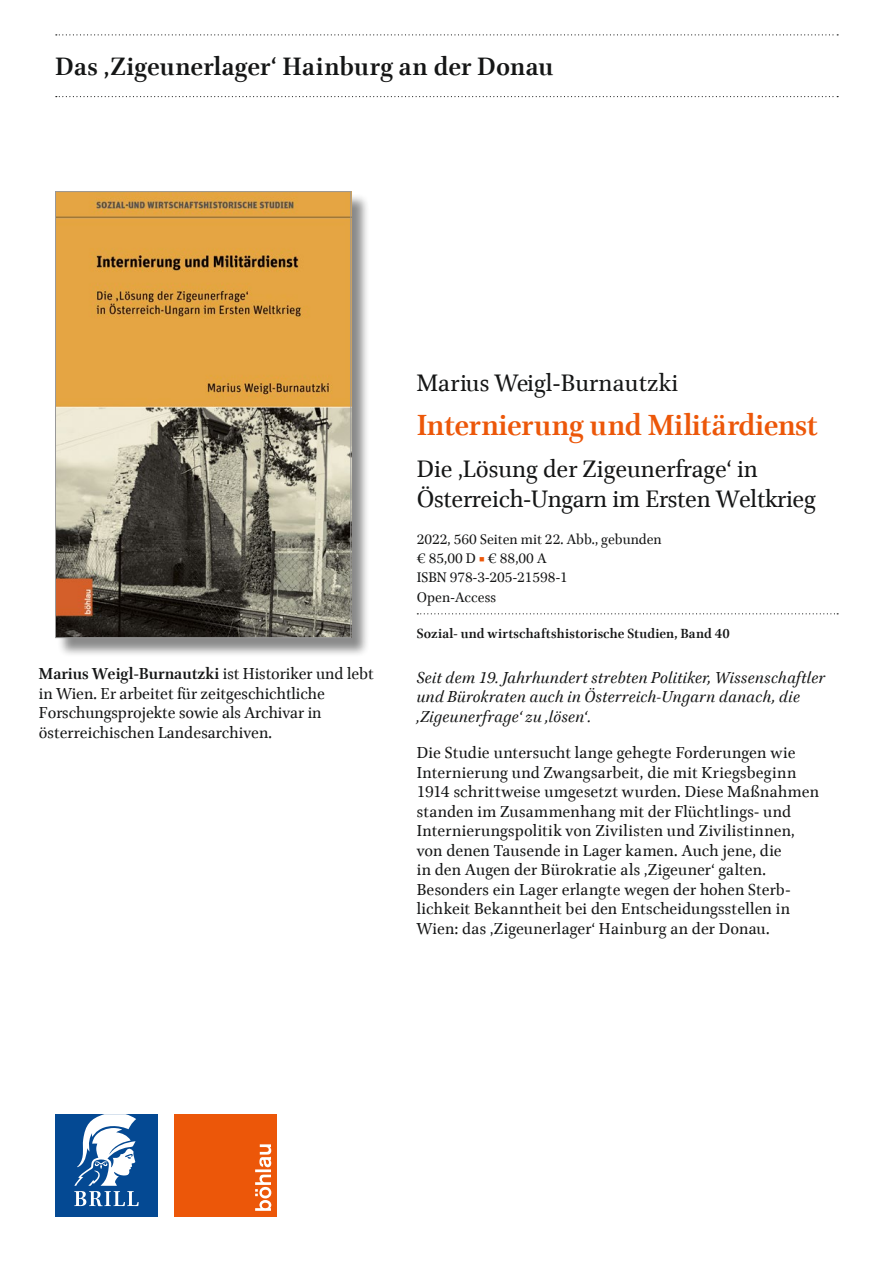
<style>
.page{position:relative;width:893px;height:1263px;background:#fff}
.page>*{position:absolute;margin:0;border:0;box-sizing:border-box;transform-origin:0 0}
.t1{font:700 33px "Brill";letter-spacing:-.015em;color:#ec5709}
.t2{font:700 28.5px "Brill";letter-spacing:.005em;color:#151616}
.t3{font:27px/30px "Brill";color:#151616}
.t4{font:18px/19.5px "Brill";letter-spacing:.005em;color:#151616}
.t5{font:italic 18px/19.5px "Brill";letter-spacing:.01em;color:#151616}
.t6{font:15.75px/19.2px "Brill";color:#151616}
.t7{font:700 15px "Brill";letter-spacing:.015em;color:#151616}
.s1{font-weight:700}
.s2{color:#ec5709}
</style>
<div class="page">
<svg style="left:56px;top:34px;width:782px;height:1px"></svg>
<svg style="left:56px;top:96px;width:782px;height:1px"></svg>
<div style="left:57px;top:193px;width:313px;height:464px;background:#151616;opacity:.5"></div>
<img style="left:57px;top:193px;width:292px;height:443px">
<div style="left:55px;top:191px;width:296px;height:447px;border:1px solid #999"></div>
<svg style="left:417px;top:613px;width:421px;height:1px"></svg>
<div style="left:174px;top:1114px;width:102px;height:102px;background:#ec5709"></div>
<svg style="left:255px;top:1144px;width:16px;height:67px"></svg>
<div style="left:55px;top:1114px;width:102px;height:102px;background:#044993"></div>
<svg style="left:74px;top:1114px;width:65px;height:92px"></svg>
<h2 class="t2" style="left:55px;top:47px;width:500px">Das ‚Zigeunerlager‘ Hainburg an der Donau</h2>
<p class="t4" style="left:39px;top:665px;width:336px"><span class="s1">Marius Weigl-Burnautzki</span> ist Historiker und lebt in Wien. Er arbeitet für zeitgeschichtliche Forschungsprojekte sowie als Archivar in österreichischen Landesarchiven.</p>
<h3 class="t3" style="left:417px;top:369px;width:263px">Marius Weigl-Burnautzki</h3>
<h1 class="t1" style="left:417px;top:402px;width:402px">Internierung und Militärdienst</h1>
<h3 class="t3" style="left:417px;top:455px;width:401px">Die ‚Lösung der Zigeunerfrage‘ in<br>Österreich-Ungarn im Ersten Weltkrieg</h3>
<p class="t6" style="left:417px;top:530px;width:247px">2022, 560 Seiten mit 22. Abb., gebunden € 85,00 D <span class="s2">■</span> € 88,00 A<br>ISBN 978-3-205-21598-1<br>Open-Access</p>
<p class="t7" style="left:417px;top:623px;width:315px">Sozial- und wirtschaftshistorische Studien, Band 40</p>
<p class="t5" style="left:417px;top:668px;width:410px">Seit dem 19. Jahrhundert strebten Politiker, Wissenschaftler und Bürokraten auch in Österreich-Ungarn danach, die ‚Zigeunerfrage‘ zu ‚lösen‘.</p>
<p class="t4" style="left:417px;top:744px;width:404px">Die Studie untersucht lange gehegte Forderungen wie Internierung und Zwangsarbeit, die mit Kriegsbeginn 1914 schrittweise umgesetzt wurden. Diese Maßnahmen standen im Zusammenhang mit der Flüchtlings- und Internierungspolitik von Zivilisten und Zivilistinnen, von denen Tausende in Lager kamen. Auch jene, die<br>in den Augen der Bürokratie als ‚Zigeuner‘ galten.<br>Besonders ein Lager erlangte wegen der hohen Sterb&shy;lichkeit Bekanntheit bei den Entscheidungsstellen in Wien: das ‚Zigeunerlager‘ Hainburg an der Donau.</p>
</div>
